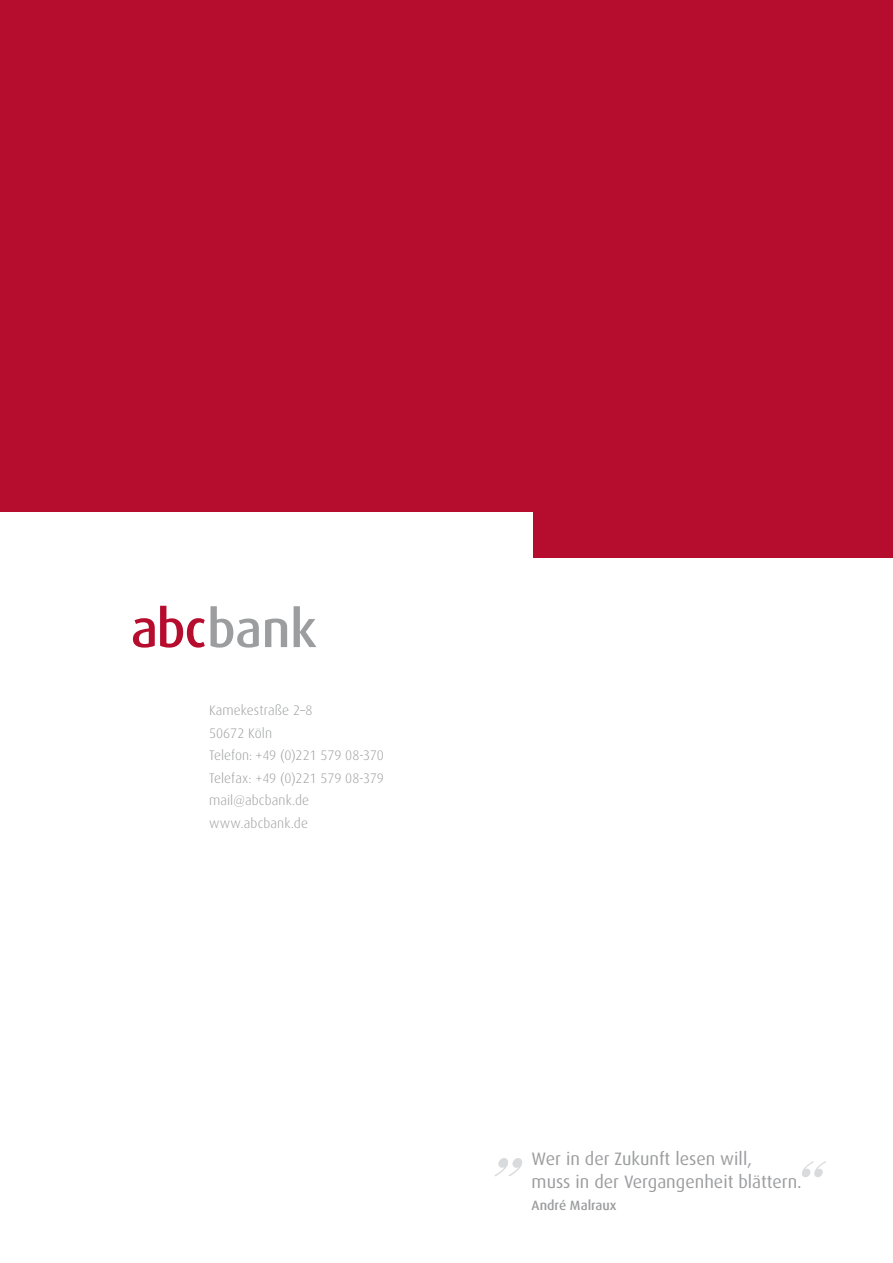
<style>
.page{position:relative;width:893px;height:1263px;background:#fff}
.page>*{position:absolute;margin:0;border:0;box-sizing:border-box;transform-origin:0 0}
.t1{font:18px/22.5px "Dax";color:#9c9d9f}
.t2{font:300 13.8px/22.5px "Dax";letter-spacing:.005em;color:#9c9d9f}
.t3{font:500 13.5px "Dax";color:#9c9d9f}
</style>
<div class="page">
<div style="left:0;top:0;width:893px;height:558px;background:#b60d2f"></div>
<div style="left:0;top:513px;width:532px;height:59px;background:#fff"></div>
<svg style="left:133px;top:606px;width:72px;height:42px"></svg>
<svg style="left:211px;top:606px;width:48px;height:42px"></svg>
<svg style="left:265px;top:618px;width:22px;height:29px"></svg>
<svg style="left:294px;top:606px;width:22px;height:41px"></svg>
<svg style="left:494px;top:1158px;width:28px;height:18px"></svg>
<svg style="left:802px;top:1161px;width:24px;height:16px"></svg>
<p class="t2" style="left:209px;top:699px;width:176px">Kamekestraße 2–8<br>50672 Köln<br>Telefon: +49 (0)221 579 08-370<br>Telefax: +49 (0)221 579 08-379 mail@abcbank.de www.abcbank.de</p>
<h1 class="t1" style="left:532px;top:1148px;width:272px">Wer in der Zukunft lesen will,<br>muss in der Vergangenheit blättern.</h1>
<p class="t3" style="left:532px;top:1198px;width:87px">André Malraux</p>
</div>
